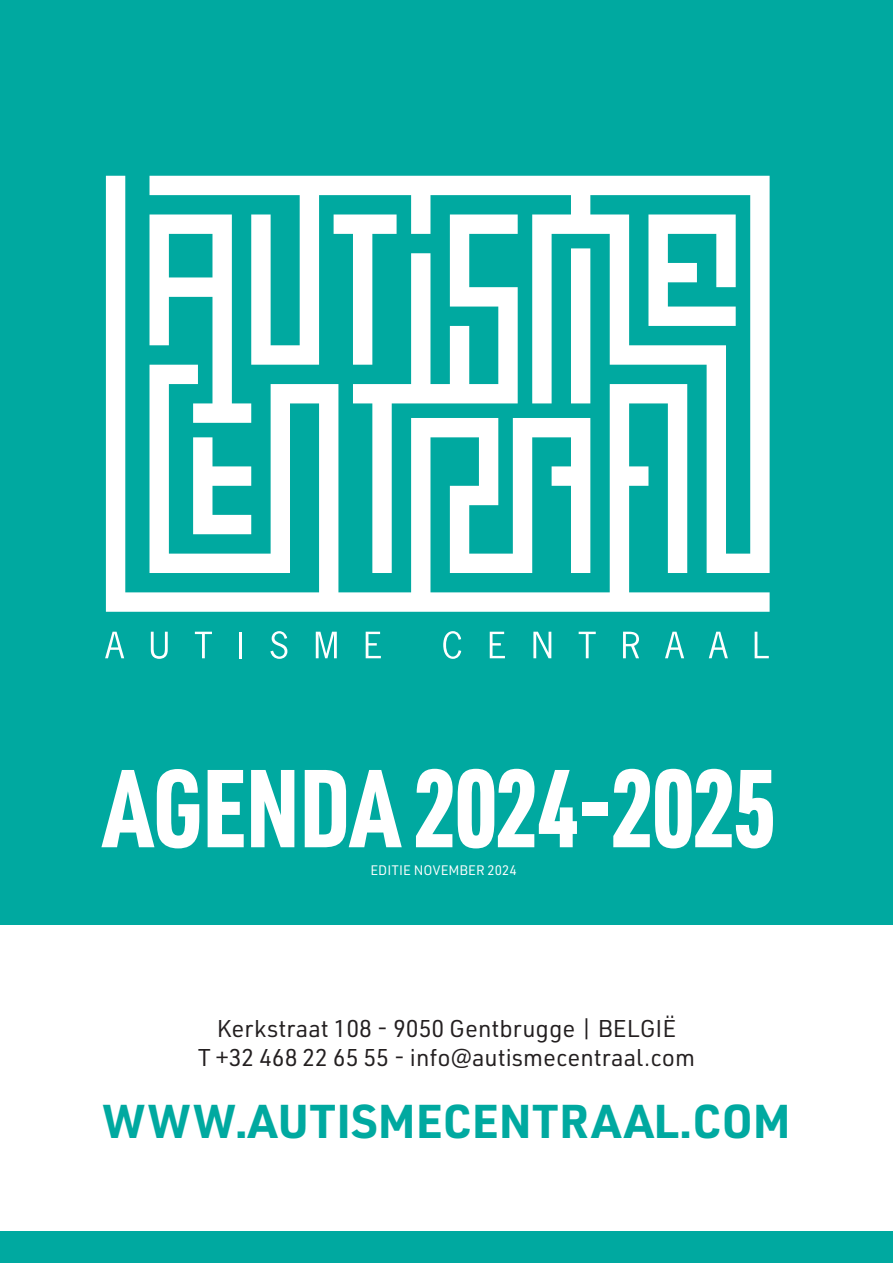
<style>
.page{position:relative;width:893px;height:1263px;background:#fff}
.page>*{position:absolute;margin:0;border:0;box-sizing:border-box;transform-origin:0 0}
.t1{font:900 108.3px "URWDIN Cond";color:#fff;scale:.9 1}
.t2{font:700 46.5px "URWDIN";letter-spacing:.01em;color:#00a9a0}
.t3{font:23.85px/28.5px "URWDIN";color:#231f20;text-align:center}
.t4{font:13.5px "URWDIN";color:#fff}
</style>
<div class="page">
<div style="left:0;top:0;width:893px;height:925px;background:#00a9a0"></div>
<svg style="left:106px;top:176px;width:664px;height:436px"></svg>
<hr style="left:239px;top:632px;width:3px;height:26px;background:#fff">
<svg style="left:316px;top:632px;width:21px;height:26px"></svg>
<svg style="left:105px;top:632px;width:19px;height:26px"></svg>
<svg style="left:195px;top:632px;width:17px;height:26px"></svg>
<svg style="left:366px;top:632px;width:15px;height:26px"></svg>
<svg style="left:151px;top:632px;width:17px;height:27px"></svg>
<svg style="left:270px;top:631px;width:17px;height:28px"></svg>
<svg style="left:665px;top:632px;width:19px;height:26px"></svg>
<svg style="left:623px;top:632px;width:16px;height:26px"></svg>
<svg style="left:443px;top:631px;width:18px;height:28px"></svg>
<svg style="left:755px;top:632px;width:14px;height:26px"></svg>
<svg style="left:709px;top:632px;width:19px;height:26px"></svg>
<svg style="left:490px;top:632px;width:15px;height:26px"></svg>
<svg style="left:579px;top:632px;width:17px;height:26px"></svg>
<svg style="left:533px;top:632px;width:18px;height:26px"></svg>
<div style="left:0;top:1231px;width:893px;height:32px;background:#00a9a0"></div>
<h1 class="t1" style="left:104px;top:734px;width:748px">AGENDA 2024-2025</h1>
<p class="t4" style="left:370px;top:861px;width:148px">EDITIE NOVEMBER 2024</p>
<p class="t3" style="left:198px;top:1013px;width:499px">Kerkstraat 108 - 9050 Gentbrugge | BELGIË<br>T +32 468 22 65 55 - info@autismecentraal.com</p>
<h2 class="t2" style="left:102px;top:1089px;width:690px">WWW.AUTISMECENTRAAL.COM</h2>
</div>
